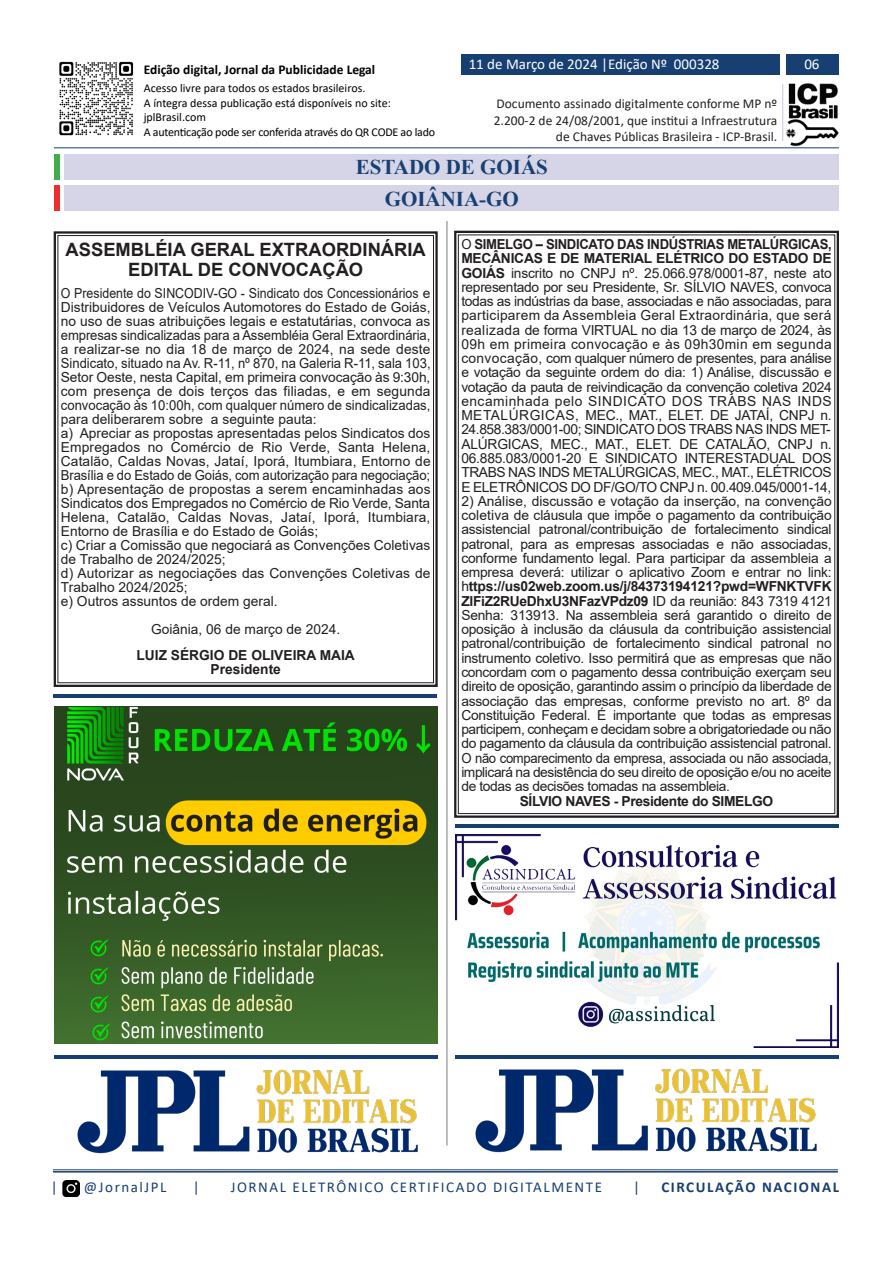
<style>
.page{position:relative;width:893px;height:1263px;background:#fff}
.page>*{position:absolute;margin:0;border:0;box-sizing:border-box;transform-origin:0 0}
.t1{font:700 21px/31.5px "Times New Roman";color:#173f72;text-align:center}
.t2{font:700 18.3px/19px "Arial";color:#231f20;text-align:center}
.t3{font:15px "Calibri";letter-spacing:.105em;color:#173f72}
.t4{font:15px "Calibri";color:#fff}
.t5{font:700 15px "Calibri";letter-spacing:.105em;color:#173f72}
.t6{font:13.8px/14.2px "Arial";color:#231f20;text-align:justify}
.t7{font:13.8px/14px "Arial";color:#231f20;scale:.9 1}
.t8{font:13.8px/14.2px "Arial";color:#231f20;text-align:justify;scale:.95 1}
.t9{font:700 13.8px/14px "Arial";color:#231f20;text-align:center}
.t10{font:700 13.8px "Arial";letter-spacing:-.025em;color:#231f20}
.t11{font:13.5px/16.2px "Calibri";color:#231f20;text-align:right}
.t12{font:700 13.5px "Calibri";color:#000}
.t13{font:12px/14.4px "Calibri";color:#000}
.s1{font-weight:700}
</style>
<div class="page">
<div style="left:454px;top:231px;width:385px;height:587px;border:2px solid #231f20"></div>
<div style="left:54px;top:231px;width:384px;height:456px;border:2px solid #231f20"></div>
<img style="left:59px;top:61px;width:75px;height:75px">
<img style="left:783px;top:83px;width:56px;height:64px">
<hr style="left:782px;top:84px;width:1px;height:57px;background:#c7c7d9">
<div style="left:786px;top:54px;width:53px;height:21px;background:#173f72"></div>
<div style="left:461px;top:54px;width:319px;height:21px;background:#173f72"></div>
<hr style="left:54px;top:147px;width:785px;height:1px;background:#173f72">
<hr style="left:53px;top:1169px;width:785px;height:1px;background:#173f72">
<hr style="left:53px;top:1171px;width:785px;height:1px;background:#173f72">
<img style="left:62px;top:1180px;width:18px;height:16px">
<div style="left:54px;top:154px;width:6px;height:26px;background:#40ae49"></div>
<div style="left:65px;top:154px;width:774px;height:26px;background:#d5d5e7"></div>
<hr style="left:446px;top:221px;width:1px;height:924px;background:#787a7d">
<div style="left:65px;top:186px;width:774px;height:25px;background:#d5d5e7"></div>
<div style="left:54px;top:185px;width:6px;height:26px;background:#ee2d2d"></div>
<hr style="left:455px;top:1056px;width:384px;height:3px;background:#173f72">
<hr style="left:54px;top:1056px;width:384px;height:3px;background:#173f72">
<hr style="left:53px;top:695px;width:384px;height:3px;background:#173f72">
<hr style="left:455px;top:824px;width:384px;height:3px;background:#173f72">
<img style="left:470px;top:1055px;width:369px;height:118px">
<img style="left:71px;top:1049px;width:391px;height:124px">
<img style="left:455px;top:834px;width:384px;height:214px">
<img style="left:54px;top:706px;width:384px;height:338px">
<p class="t12" style="left:144px;top:60px;width:233px">Edição digital, Jornal da Publicidade Legal</p>
<p class="t13" style="left:144px;top:81px;width:293px">Acesso livre para todos os estados brasileiros.<br>A íntegra dessa publicação está disponíveis no site: jplBrasil.com<br>A autenticação pode ser conferida através do QR CODE ao lado</p>
<p class="t4" style="left:469px;top:54px;width:252px">11 de Março de 2024 |Edição Nº 000328</p>
<p class="t4" style="left:804px;top:54px;width:17px">06</p>
<p class="t11" style="left:494px;top:95px;width:285px">Documento assinado digitalmente conforme MP nº<br>2.200-2 de 24/08/2001, que institui a Infraestrutura de Chaves Públicas Brasileira - ICP-Brasil.</p>
<h1 class="t1" style="left:356px;top:151px;width:194px">ESTADO DE GOIÁS<br>GOIÂNIA-GO</h1>
<h2 class="t2" style="left:66px;top:241px;width:362px">ASSEMBLÉIA GERAL EXTRAORDINÁRIA<br>EDITAL DE CONVOCAÇÃO</h2>
<p class="t7" style="left:61px;top:286px;width:412px">O Presidente do SINCODIV-GO - Sindicato dos Concessionários e Distribuidores de Veículos Automotores do Estado de Goiás, no uso de suas atribuições legais e estatutárias, convoca as empresas sindicalizadas para a Assembléia Geral Extraordinária, a realizar-se no dia 18 de março de 2024, na sede deste Sindicato, situado na Av. R-11, nº 870, na Galeria R-11, sala 103, Setor Oeste, nesta Capital, em primeira convocação às 9:30h, com presença de dois terços das filiadas, e em segunda convocação às 10:00h, com qualquer número de sindicalizadas, para deliberarem sobre a seguinte pauta:<br>a) Apreciar as propostas apresentadas pelos Sindicatos dos Empregados no Comércio de Rio Verde, Santa Helena, Catalão, Caldas Novas, Jataí, Iporá, Itumbiara, Entorno de Brasília e do Estado de Goiás, com autorização para negociação; b) Apresentação de propostas a serem encaminhadas aos Sindicatos dos Empregados no Comércio de Rio Verde, Santa Helena, Catalão, Caldas Novas, Jataí, Iporá, Itumbiara, Entorno de Brasília e do Estado de Goiás;<br>c) Criar a Comissão que negociará as Convenções Coletivas de Trabalho de 2024/2025;<br>d) Autorizar as negociações das Convenções Coletivas de Trabalho 2024/2025;<br>e) Outros assuntos de ordem geral.</p>
<p class="t6" style="left:151px;top:622px;width:191px">Goiânia, 06 de março de 2024.</p>
<p class="t9" style="left:136px;top:648px;width:220px">LUIZ SÉRGIO DE OLIVEIRA MAIA<br>Presidente</p>
<p class="t8" style="left:461px;top:237px;width:391px">O <span class="s1">SIMELGO – SINDICATO DAS INDÚSTRIAS METALÚRGICAS, MECÂNICAS E DE MATERIAL ELÉTRICO DO ESTADO DE GOIÁS</span> inscrito no CNPJ nº. 25.066.978/0001-87, neste ato representado por seu Presidente, Sr. SÍLVIO NAVES, convoca todas as indústrias da base, associadas e não associadas, para participarem da Assembleia Geral Extraordinária, que será realizada de forma VIRTUAL no dia 13 de março de 2024, às 09h em primeira convocação e às 09h30min em segunda convocação, com qualquer número de presentes, para análise e votação da seguinte ordem do dia: 1) Análise, discussão e votação da pauta de reivindicação da convenção coletiva 2024 encaminhada pelo SINDICATO DOS TRABS NAS INDS METALÚRGICAS, MEC., MAT., ELET. DE JATAÍ, CNPJ n.<br>24.858.383/0001-00; SINDICATO DOS TRABS NAS INDS MET-ALÚRGICAS, MEC., MAT., ELET. DE CATALÃO, CNPJ n.<br>06.885.083/0001-20 E SINDICATO INTERESTADUAL DOS TRABS NAS INDS METALÚRGICAS, MEC., MAT., ELÉTRICOS E ELETRÔNICOS DO DF/GO/TO CNPJ n. 00.409.045/0001-14,</p>
<p class="t6" style="left:461px;top:494px;width:372px">2) Análise, discussão e votação da inserção, na convenção coletiva de cláusula que impõe o pagamento da contribuição assistencial patronal/contribuição de fortalecimento sindical patronal, para as empresas associadas e não associadas, conforme fundamento legal. Para participar da assembleia a empresa deverá: utilizar o aplicativo Zoom e entrar no link: h<span class="s1">ttps://us02web.zoom.us/j/84373194121?pwd=WFNKTVFK ZlFiZ2RUeDhxU3NFazVPdz09</span> ID da reunião: 843 7319 4121<br>Senha: 313913. Na assembleia será garantido o direito de oposição à inclusão da cláusula da contribuição assistencial patronal/contribuição de fortalecimento sindical patronal no instrumento coletivo. Isso permitirá que as empresas que não concordam com o pagamento dessa contribuição exerçam seu direito de oposição, garantindo assim o princípio da liberdade de associação das empresas, conforme previsto no art. 8º da Constituição Federal. É importante que todas as empresas participem, conheçam e decidam sobre a obrigatoriedade ou não do pagamento da cláusula da contribuição assistencial patronal.<br>O não comparecimento da empresa, associada ou não associada, implicará na desistência do seu direito de oposição e/ou no aceite de todas as decisões tomadas na assembleia.</p>
<p class="t10" style="left:520px;top:792px;width:255px">SÍLVIO NAVES - Presidente do SIMELGO</p>
<p class="t3" style="left:51px;top:1177px;width:8px">|</p>
<p class="t3" style="left:84px;top:1177px;width:84px">@JornalJPL</p>
<p class="t3" style="left:193px;top:1177px;width:8px">|</p>
<p class="t3" style="left:231px;top:1177px;width:373px">JORNAL ELETRÔNICO CERTIFICADO DIGITALMENTE</p>
<p class="t3" style="left:633px;top:1177px;width:8px">|</p>
<p class="t5" style="left:661px;top:1177px;width:179px">CIRCULAÇÃO NACIONAL</p>
</div>
